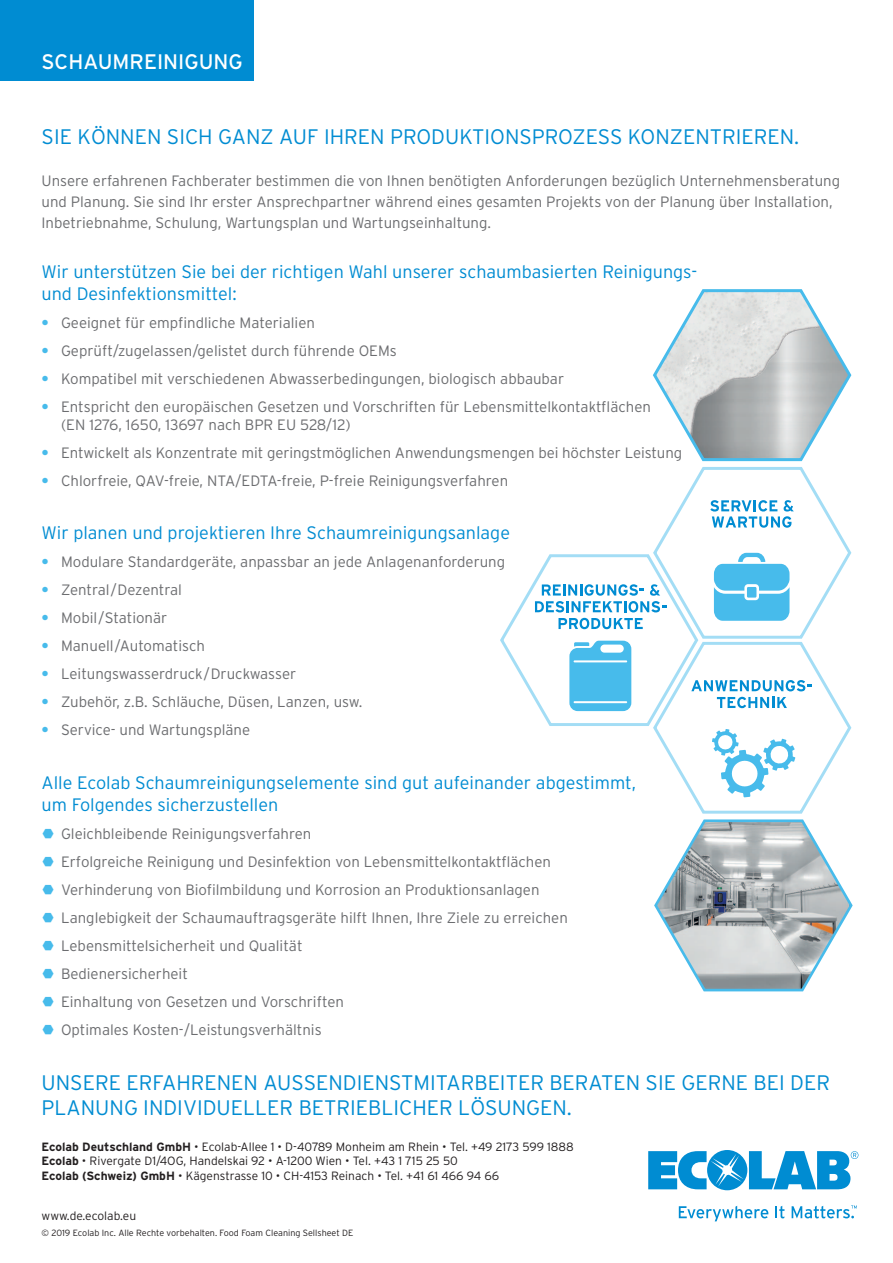
<style>
.page{position:relative;width:893px;height:1263px;background:#fff}
.page>*{position:absolute;margin:0;border:0;box-sizing:border-box;transform-origin:0 0}
.t1{font:300 21px "Interstate";color:#008cd2}
.t2{font:21px "Interstate";color:#fff}
.t3{font:300 18px/21.6px "Interstate";color:#008cd2}
.t4{font:300 15px/28px "Interstate";color:#6c6d70}
.t5{font:300 12px/14.4px "Interstate";color:#231f20}
.t6{font:300 9px "Interstate";color:#231f20}
.s1{font-weight:700;color:#47bbeb}
.s2{font-weight:700}
</style>
<div class="page">
<svg style="left:648px;top:1150px;width:210px;height:40px"></svg>
<svg style="left:679px;top:1206px;width:89px;height:15px"></svg>
<svg style="left:775px;top:1206px;width:9px;height:12px"></svg>
<svg style="left:792px;top:1205px;width:65px;height:13px"></svg>
<div style="left:0;top:0;width:253px;height:81px;background:#008cd2"></div>
<svg style="left:500px;top:289px;width:353px;height:703px"></svg>
<h1 class="t2" style="left:42px;top:49px;width:203px">SCHAUMREINIGUNG</h1>
<h1 class="t1" style="left:42px;top:124px;width:295px">Sie können sich ganz auf Ihre</h1>
<h1 class="t1" style="left:370px;top:124px;width:163px">n Produktionspr</h1>
<h1 class="t1" style="left:558px;top:124px;width:40px">ozess</h1>
<h1 class="t1" style="left:628px;top:124px;width:127px">konzentriere</h1>
<h1 class="t1" style="left:780px;top:124px;width:21px">n.</h1>
<p class="t4" style="left:42px;top:170px;width:800px;line-height:21px">U nsere erfahrenen Fachberater bestimmen die von I hnen benötigten Anforderungen bezüglich U nternehmensberatung und Planung. Sie sind I hr erster Ansprechpartner während eines gesamten Projekts von der Planung über I nstallation,<br>I nbetriebnahme, Schulung, Wartungsplan und Wartungseinhaltung.</p>
<p class="t3" style="left:42px;top:261px;width:657px">Wir unterstützen Sie bei der richtigen Wahl unserer schaumbasierten Reinigungs&shy;und Desinfektionsmittel:</p>
<p class="t4" style="left:42px;top:308px;width:275px"><span class="s1">•</span> Geeignet für empfindliche Materialien</p>
<p class="t4" style="left:42px;top:336px;width:357px"><span class="s1">•</span> Geprüft/zugelassen/gelistet durch führende OEMs</p>
<p class="t4" style="left:42px;top:364px;width:524px"><span class="s1">•</span> Kompatibel mit verschiedenen Abwasserbedingungen, biologisch abbaubar</p>
<p class="t4" style="left:61px;top:397px;width:591px;line-height:18px;text-indent:-19px"><span class="s1">•</span> Entspricht den europäischen Gesetzen und Vorschriften für Lebensmittelkontaktflächen (EN 1276, 1650, 13697 nach BPR EU 528/12)</p>
<p class="t4" style="left:42px;top:438px;width:642px"><span class="s1">•</span> Entwickelt als Konzentrate mit geringstmöglichen Anwendungsmengen bei höchster Leistung</p>
<p class="t4" style="left:42px;top:466px;width:468px"><span class="s1">•</span> Chlorfreie, QAV-freie, NTA/EDTA-freie, P-freie Reinigungsverfahren</p>
<p class="t3" style="left:42px;top:521px;width:470px">Wir planen und projektieren I hre Schaumreinigungsanlage</p>
<p class="t4" style="left:42px;top:547px;width:465px"><span class="s1">•</span> Modulare Standardgeräte, anpassbar an jede Anlagenanforderung</p>
<p class="t4" style="left:42px;top:575px;width:142px"><span class="s1">•</span> Zentral/Dezentral</p>
<p class="t4" style="left:42px;top:603px;width:127px"><span class="s1">•</span> Mobil/Stationär</p>
<p class="t4" style="left:42px;top:631px;width:165px"><span class="s1">•</span> Manuell/Automatisch</p>
<p class="t4" style="left:42px;top:659px;width:256px"><span class="s1">•</span> Leitungswasserdruck/Druckwasser</p>
<p class="t4" style="left:42px;top:687px;width:322px"><span class="s1">•</span> Zubehör, z.B. Schläuche, Düsen, Lanzen, usw.</p>
<p class="t4" style="left:42px;top:715px;width:210px"><span class="s1">•</span> Service- und Wartungspläne</p>
<p class="t3" style="left:42px;top:772px;width:596px">Alle Ecolab Schaumreinigungselemente sind gut aufeinander abgestimmt, um Folgendes sicherzustellen</p>
<p class="t4" style="left:61px;top:820px;width:508px">Gleichbleibende Reinigungsverfahren<br>Erfolgreiche Reinigung und Desinfektion von Lebensmittelkontaktflächen Verhinderung von Biofilmbildung und Korrosion an Produktionsanlagen Langlebigkeit der Schaumauftragsgeräte hilft I hnen, I hre Ziele zu erreichen Lebensmittelsicherheit und Qualität<br>Bedienersicherheit<br>Einhaltung von Gesetzen und Vorschriften<br>Optimales Kosten-/Leistungsverhältnis</p>
<h1 class="t1" style="left:42px;top:1069px;width:42px">Unsere</h1>
<h1 class="t1" style="left:126px;top:1069px;width:14px">erfahre</h1>
<h1 class="t1" style="left:217px;top:1069px;width:244px">nen AuSSendienstmitarbe</h1>
<h1 class="t1" style="left:500px;top:1069px;width:64px">iter bera</h1>
<h1 class="t1" style="left:601px;top:1069px;width:94px">ten Sie ger</h1>
<h1 class="t1" style="left:721px;top:1069px;width:83px">nebei der</h1>
<h1 class="t1" style="left:42px;top:1094px;width:203px">Planung individueller</h1>
<h1 class="t1" style="left:299px;top:1094px;width:128px">betrieblicher</h1>
<h1 class="t1" style="left:458px;top:1094px;width:115px">Lösungen.</h1>
<p class="t5" style="left:42px;top:1139px;width:534px"><span class="s2">Ecolab Deutschland GmbH</span> • Ecolab-Allee 1 • D-40789 Monheim am Rhein • Tel. +49 2173 599 1888<br><span class="s2">Ecolab</span> • Rivergate D1/4OG, Handelskai 92 • A-1200 Wien • Tel. +43 1 715 25 50<br><span class="s2">Ecolab (Schweiz) GmbH</span> • Kägenstrasse 10 • CH-4153 Reinach • Tel. +41 61 466 94 66</p>
<p class="t5" style="left:42px;top:1208px;width:96px">www.de.ecolab.eu</p>
<p class="t6" style="left:42px;top:1227px;width:313px">© 2019 Ecolab I nc. Alle Rechte vorbehalten. Food Foam Cleaning Sellsheet DE</p>
</div>
